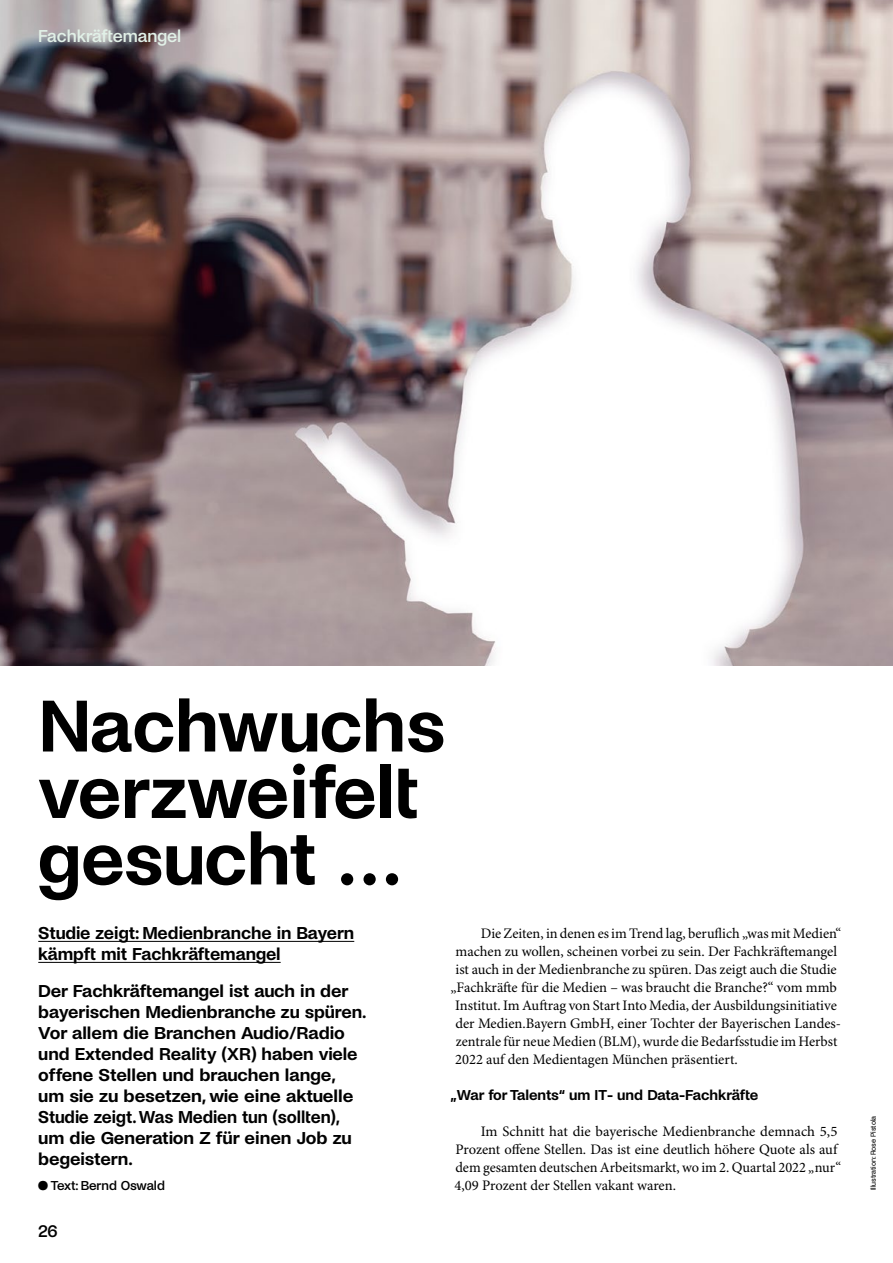
<style>
.page{position:relative;width:893px;height:1263px;background:#fff}
.page>*{position:absolute;margin:0;border:0;box-sizing:border-box;transform-origin:0 0}
.t1{font:600 76.35px/66.4px "Noi Grotesk";letter-spacing:-.01em;color:#000}
.t2{font:600 18px/21px "Noi Grotesk";color:#000}
.t3{font:500 18px "Noi Grotesk";letter-spacing:-.005em;color:#e1f0e7}
.t4{font:500 18px "Noi Grotesk";color:#000}
.t5{font:600 15px "Noi Grotesk";color:#000}
.t6{font:14.55px/18px "Minion Pro";color:#000}
.t7{font:500 13.5px "Noi Grotesk";letter-spacing:-.005em;color:#000}
.t8{font:7.5px "Noi Grotesk";letter-spacing:-.005em;color:#000}
</style>
<div class="page">
<img style="left:0;top:0;width:893px;height:666px">
<hr style="left:38px;top:941px;width:316px;height:1px;background:#000">
<hr style="left:38px;top:962px;width:243px;height:1px;background:#000">
<p class="t3" style="left:38px;top:26px;width:144px">Fachkräftemangel</p>
<h1 class="t1" style="left:38px;top:694px;width:408px">Nachwuchs verzweifelt gesucht …</h1>
<p class="t2" style="left:38px;top:923px;width:317px">Studie zeigt: Medienbranche in Bayern kämpft mit Fachkräftemangel</p>
<p class="t2" style="left:38px;top:981px;width:330px">Der Fachkräftemangel ist auch in der bayerischen Medienbranche zu spüren.<br>Vor allem die Branchen Audio/Radio und Extended Reality (XR) haben viele offene Stellen und brauchen lange,<br>um sie zu besetzen, wie eine aktuelle Studie zeigt. Was Medien tun (sollten), um die Generation Z für einen Job zu begeistern.</p>
<p class="t7" style="left:51px;top:1178px;width:116px">Text: Bernd Oswald</p>
<p class="t4" style="left:38px;top:1220px;width:21px">26</p>
<p class="t6" style="left:481px;top:925px;width:362px">Die Zeiten, in denen es im Trend lag, beruflich „was mit Medien“</p>
<p class="t6" style="left:456px;top:943px;width:383px">machen zu wollen, scheinen vorbei zu sein. Der Fachkräftemangel</p>
<p class="t6" style="left:455px;top:961px;width:383px">ist auch in der Medienbranche zu spüren. Das zeigt auch die Studie</p>
<p class="t6" style="left:450px;top:979px;width:388px">„Fachkräfte für die Medien – was braucht die Branche?“ vom mmb</p>
<p class="t6" style="left:455px;top:997px;width:383px">Institut. Im Auftrag von Start Into Media, der Ausbildungsinitiative</p>
<p class="t6" style="left:455px;top:1015px;width:387px">der Medien.Bayern GmbH, einer Tochter der Bayerischen Landes-</p>
<p class="t6" style="left:456px;top:1033px;width:383px">zentrale für neue Medien (BLM), wurde die Bedarfsstudie im Herbst</p>
<p class="t6" style="left:455px;top:1051px;width:284px">2022 auf den Medientagen München präsentiert.</p>
<p class="t5" style="left:450px;top:1087px;width:310px">„War for Talents“ um IT- und Data-Fachkräfte</p>
<p class="t6" style="left:455px;top:1123px;width:388px;text-indent:26px">Im Schnitt hat die bayerische Medienbranche demnach 5,5<br>Prozent offene Stellen. Das ist eine deutlich höhere Quote als auf dem gesamten deutschen Arbeitsmarkt, wo im 2. Quartal 2022 „nur“ 4,09 Prozent der Stellen vakant waren.</p>
<p class="t8" style="left:869px;top:1190px;width:76px;rotate:-90deg">Illustration: Rose Pistola</p>
</div>
